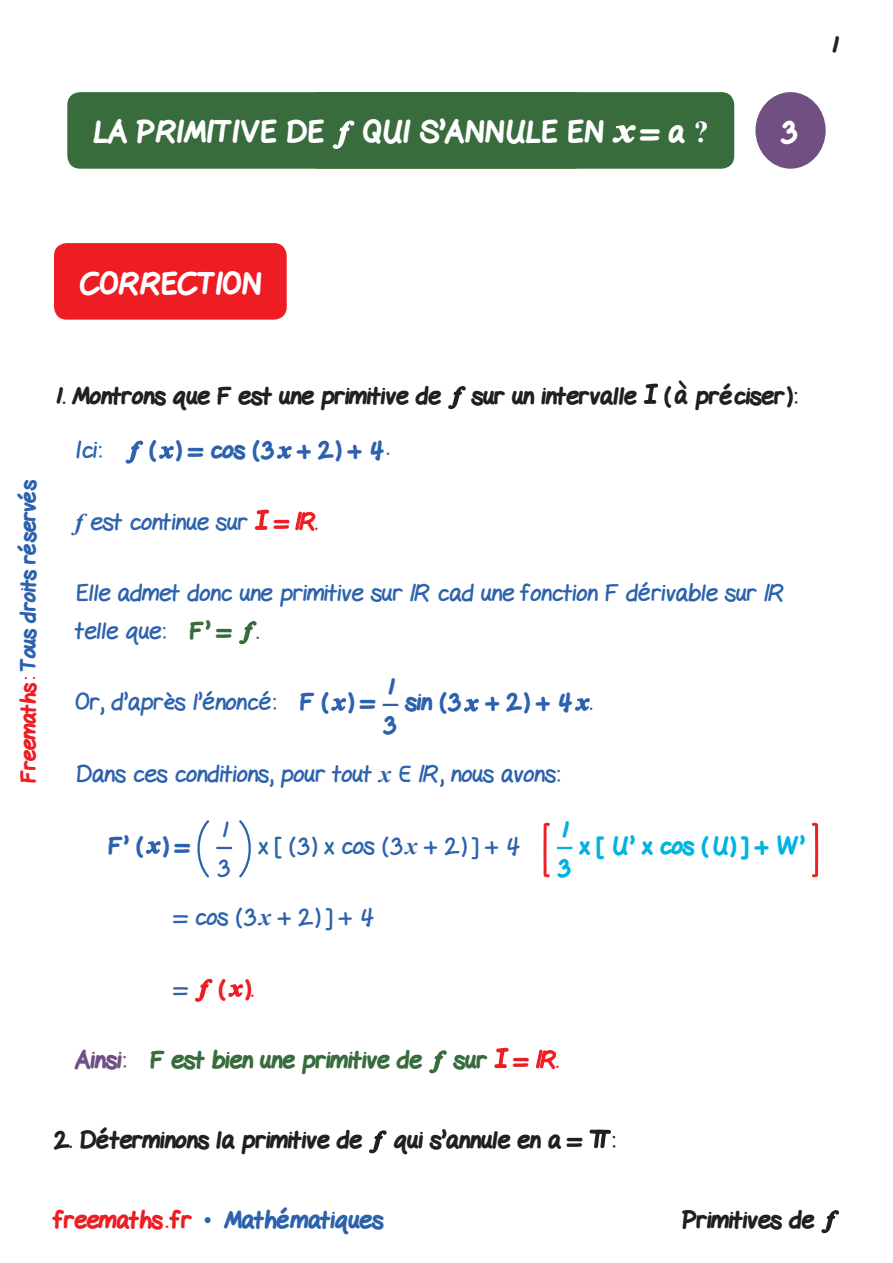
<style>
.page{position:relative;width:893px;height:1263px;background:#fff}
.page>*{position:absolute;margin:0;border:0;box-sizing:border-box;transform-origin:0 0}
.t1{font:800 30px "Gel Pen";color:#fff}
.Texte-corr{font:24px/37.5px "Gel Pen";color:#2c62ad}
.Texte-Ennonce{font:800 24px "Gel Pen";color:#231f20}
.Texte-corr-2{font:800 24px "Gel Pen";color:#2c62ad}
.Texte-corr-3{font:800 24px "Gel Pen";color:#386c3d}
.Texte-corr-4{font:800 24px "Gel Pen";color:#00b3e0}
.Texte-corr-5{font:800 24px "Gel Pen";color:#ee1d23}
.Texte{font:800 24px "Gel Pen";color:#2c62ad}
.Texte-2{font:24px "Gel Pen";color:#2c62ad}
.Texte-3{font:800 24px "Gel Pen";color:#00b3e0}
.t2{font:800 21px "Gel Pen";letter-spacing:-.01em;color:#2c62ad}
.s1{font-family:"Times New Roman";font-weight:700}
.s2{color:#ee1d23}
.s3{font-family:"Times New Roman";font-weight:700;font-style:italic}
.s4{font-weight:800;color:#ee1d23}
.s5{font-weight:800;color:#386c3d}
.s6{color:#386c3d}
.s7{font-weight:800}
.s8{font-weight:400}
.s9{color:#704f83}
.s10{font-weight:400;color:#ee1d23}
.s11{font-family:"Times New Roman";font-weight:400}
</style>
<div class="page">
<div style="left:54px;top:243px;width:233px;height:77px;background:#ee1d23;border-radius:13px"></div>
<svg style="left:448px;top:386px;width:18px;height:24px"></svg>
<svg style="left:643px;top:383px;width:16px;height:21px"></svg>
<svg style="left:125px;top:440px;width:19px;height:24px"></svg>
<svg style="left:159px;top:446px;width:15px;height:13px"></svg>
<svg style="left:277px;top:446px;width:15px;height:13px"></svg>
<svg style="left:254px;top:509px;width:16px;height:21px"></svg>
<svg style="left:295px;top:511px;width:20px;height:20px"></svg>
<svg style="left:239px;top:621px;width:18px;height:24px"></svg>
<svg style="left:331px;top:698px;width:15px;height:13px"></svg>
<svg style="left:383px;top:704px;width:15px;height:2px"></svg>
<svg style="left:464px;top:698px;width:15px;height:14px"></svg>
<svg style="left:575px;top:698px;width:15px;height:13px"></svg>
<svg style="left:146px;top:841px;width:15px;height:13px"></svg>
<svg style="left:197px;top:820px;width:54px;height:58px"></svg>
<svg style="left:543px;top:822px;width:7px;height:55px"></svg>
<svg style="left:557px;top:847px;width:15px;height:2px"></svg>
<svg style="left:811px;top:822px;width:7px;height:55px"></svg>
<svg style="left:195px;top:978px;width:18px;height:24px"></svg>
<svg style="left:228px;top:984px;width:16px;height:13px"></svg>
<svg style="left:429px;top:1050px;width:18px;height:24px"></svg>
<svg style="left:494px;top:1047px;width:15px;height:22px"></svg>
<svg style="left:536px;top:1049px;width:20px;height:21px"></svg>
<svg style="left:369px;top:1130px;width:18px;height:24px"></svg>
<svg style="left:589px;top:1129px;width:22px;height:20px"></svg>
<div style="left:755px;top:92px;width:71px;height:77px;background:#704f83;border-radius:50%"></div>
<div style="left:67px;top:92px;width:667px;height:77px;background:#386c3d;border-radius:13px"></div>
<svg style="left:332px;top:120px;width:23px;height:29px"></svg>
<svg style="left:612px;top:125px;width:24px;height:18px"></svg>
<svg style="left:821px;top:1210px;width:18px;height:24px"></svg>
<p class="t1" style="left:93px;top:109px;width:232px">LA PRIMITIVE DE</p>
<p class="t1" style="left:362px;top:109px;width:243px">QUI S’ANNULE EN</p>
<p class="t1" style="left:642px;top:109px;width:68px">= a <span class="s1">?</span></p>
<p class="t1" style="left:783px;top:109px;width:16px">3</p>
<p class="t1" style="left:406px;top:109px;width:83px">TITRE</p>
<p class="Texte-Ennonce" style="left:830px;top:26px;width:10px">1</p>
<p class="t1" style="left:80px;top:260px;width:183px">CORRECTION</p>
<p class="t2" style="left:12px;top:783px;width:305px;rotate:-90deg"><span class="s2">Freemaths:</span> Tous droits réservés</p>
<p class="Texte-Ennonce" style="left:54px;top:377px;width:388px">1. Montrons que F est une primitive de</p>
<p class="Texte-Ennonce" style="left:472px;top:377px;width:327px">sur un intervalle (à préciser ):</p>
<p class="Texte-corr" style="left:75px;top:429px;width:28px">Ici:</p>
<p class="Texte-corr-2" style="left:149px;top:431px;width:241px">( ) = cos (3 + 2) + 4.</p>
<p class="Texte-corr" style="left:75px;top:500px;width:244px"><span class="s3">f</span> est continue sur <span class="s4">= .</span></p>
<p class="Texte-corr" style="left:75px;top:572px;width:711px">Elle admet donc une primitive sur ¨ cad une fonction F dérivable sur ¨ telle que: <span class="s5">F’ =</span> <span class="s6">.</span></p>
<p class="Texte" style="left:386px;top:668px;width:10px">1</p>
<p class="Texte" style="left:385px;top:706px;width:13px">3</p>
<p class="Texte-corr" style="left:75px;top:681px;width:302px">Or, d’après l’énoncé: <span class="s7">F ( ) =</span></p>
<p class="Texte-corr-2" style="left:405px;top:683px;width:188px">sin (3 + 2) + 4 <span class="s8">.</span></p>
<p class="Texte-corr" style="left:75px;top:752px;width:486px">Dans ces conditions, pour tout <span class="s3">x</span> ı ¨, nous avons:</p>
<p class="Texte-corr-2" style="left:108px;top:826px;width:84px">F’ ( ) =</p>
<p class="Texte-2" style="left:220px;top:810px;width:10px">1</p>
<p class="Texte-2" style="left:218px;top:848px;width:13px">3</p>
<p class="Texte-corr" style="left:258px;top:824px;width:263px">x [ (3) x cos (3<span class="s3">x</span> + 2) ] + 4</p>
<p class="Texte-3" style="left:560px;top:811px;width:10px">1</p>
<p class="Texte-3" style="left:559px;top:849px;width:13px">3</p>
<p class="Texte-corr-4" style="left:580px;top:826px;width:227px">x [ U’ x cos (U) ] + W’</p>
<p class="Texte-corr" style="left:174px;top:895px;width:201px">= cos (3<span class="s3">x</span> + 2) ] + 4</p>
<p class="Texte-corr" style="left:174px;top:967px;width:15px">=</p>
<p class="Texte-corr-5" style="left:218px;top:970px;width:37px">( )<span class="s8">.</span></p>
<p class="Texte-corr-3" style="left:75px;top:1041px;width:348px"><span class="s9">Ainsi:</span> F est bien une primitive de</p>
<p class="Texte-corr-3" style="left:454px;top:1041px;width:106px">sur <span class="s2">=</span> <span class="s10">.</span></p>
<p class="Texte-Ennonce" style="left:54px;top:1121px;width:309px">2. Déterminons la primitive de</p>
<p class="Texte-Ennonce" style="left:394px;top:1121px;width:223px">qui s’annule en a = :</p>
<p class="Texte-corr-2" style="left:54px;top:1201px;width:331px"><span class="s2">freemaths . fr</span> <span class="s11">•</span> Mathématiques</p>
<p class="Texte-Ennonce" style="left:681px;top:1201px;width:134px">Primitives de</p>
</div>
